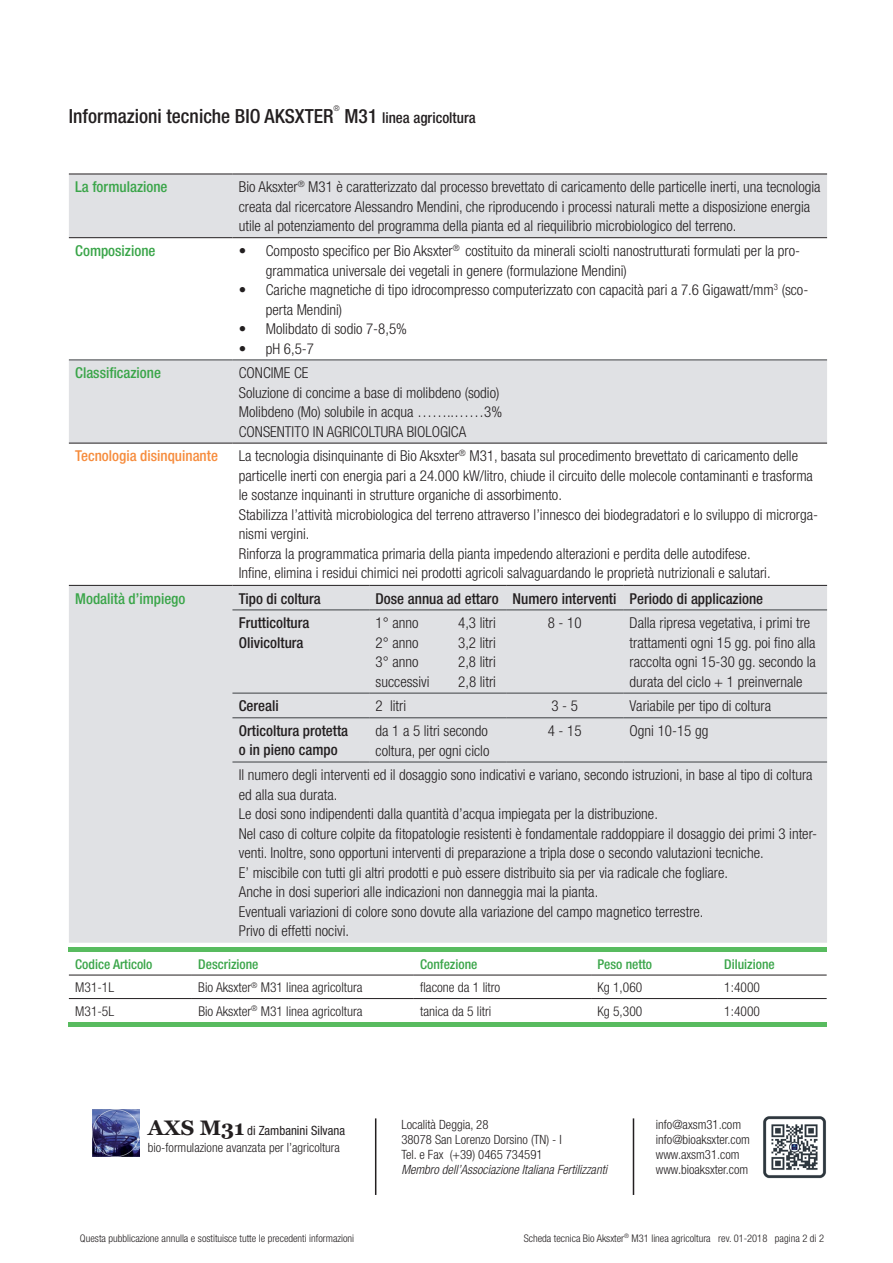
<style>
.page{position:relative;width:893px;height:1263px;background:#fff}
.page>*{position:absolute;margin:0;border:0;box-sizing:border-box;transform-origin:0 0}
.t1{font:500 condensed 19.5px "Helvetica Neue";color:#231f20}
.t2{font:300 condensed 15px/19.5px "Helvetica Neue";color:#231f20}
.t3{font:500 condensed 15px/19.5px "Helvetica Neue";color:#231f20}
.t4{font:500 condensed 15px "Helvetica Neue";color:#3aa549}
.t5{font:500 condensed 15px "Helvetica Neue";color:#f68c3d}
.t6{font:300 condensed 13.5px "Helvetica Neue";color:#231f20}
.t7{font:500 condensed 13.5px "Helvetica Neue";color:#3aa549}
.t8{font:300 condensed 12.75px/15px "Helvetica Neue";color:#231f20}
.t9{font:italic 300 condensed 12.75px "Helvetica Neue";color:#231f20}
.t10{font:300 condensed 10.5px "Helvetica Neue";color:#231f20}
.t11{font:300 condensed 7.8px "Helvetica Neue";color:#231f20}
.s1{font-size:19.5px}
.s2{font-family:"Georgia";font-weight:700;font-stretch:normal;font-size:21px}
.s3{font-weight:400}
</style>
<div class="page">
<div style="left:69px;top:947px;width:758px;height:5px;background:#58bb5f"></div>
<hr style="left:69px;top:975px;width:123px;height:1px;background:#231f20">
<hr style="left:192px;top:975px;width:222px;height:1px;background:#231f20">
<hr style="left:414px;top:975px;width:177px;height:1px;background:#231f20">
<hr style="left:591px;top:975px;width:127px;height:1px;background:#231f20">
<hr style="left:718px;top:975px;width:109px;height:1px;background:#231f20">
<hr style="left:69px;top:998px;width:123px;height:1px;background:#231f20">
<hr style="left:192px;top:998px;width:222px;height:1px;background:#231f20">
<hr style="left:414px;top:998px;width:177px;height:1px;background:#231f20">
<hr style="left:591px;top:998px;width:127px;height:1px;background:#231f20">
<hr style="left:718px;top:998px;width:109px;height:1px;background:#231f20">
<hr style="left:69px;top:1022px;width:758px;height:4px;background:#58bb5f">
<div style="left:69px;top:586px;width:758px;height:357px;background:#e0e1e4"></div>
<hr style="left:232px;top:610px;width:137px;height:1px;background:#3d4043">
<hr style="left:369px;top:610px;width:137px;height:1px;background:#3d4043">
<hr style="left:506px;top:610px;width:117px;height:1px;background:#3d4043">
<hr style="left:623px;top:610px;width:204px;height:1px;background:#3d4043">
<hr style="left:232px;top:693px;width:137px;height:1px;background:#3d4043">
<hr style="left:369px;top:693px;width:137px;height:1px;background:#3d4043">
<hr style="left:506px;top:693px;width:117px;height:1px;background:#3d4043">
<hr style="left:623px;top:693px;width:204px;height:1px;background:#3d4043">
<hr style="left:232px;top:717px;width:137px;height:1px;background:#3d4043">
<hr style="left:369px;top:717px;width:137px;height:1px;background:#3d4043">
<hr style="left:506px;top:717px;width:117px;height:1px;background:#3d4043">
<hr style="left:623px;top:717px;width:204px;height:1px;background:#3d4043">
<hr style="left:69px;top:585px;width:163px;height:1px;background:#231f20">
<hr style="left:232px;top:585px;width:137px;height:1px;background:#231f20">
<hr style="left:369px;top:585px;width:137px;height:1px;background:#231f20">
<hr style="left:506px;top:585px;width:117px;height:1px;background:#231f20">
<hr style="left:623px;top:585px;width:204px;height:1px;background:#231f20">
<hr style="left:232px;top:762px;width:137px;height:1px;background:#3d4043">
<hr style="left:369px;top:762px;width:137px;height:1px;background:#3d4043">
<hr style="left:506px;top:762px;width:117px;height:1px;background:#3d4043">
<hr style="left:623px;top:762px;width:204px;height:1px;background:#3d4043">
<div style="left:69px;top:175px;width:758px;height:62px;background:#e0e1e4"></div>
<div style="left:69px;top:361px;width:758px;height:82px;background:#e0e1e4"></div>
<hr style="left:69px;top:174px;width:163px;height:1px;background:#231f20">
<hr style="left:232px;top:174px;width:595px;height:1px;background:#231f20">
<hr style="left:69px;top:237px;width:163px;height:1px;background:#231f20">
<hr style="left:232px;top:237px;width:595px;height:1px;background:#231f20">
<hr style="left:69px;top:443px;width:163px;height:1px;background:#231f20">
<hr style="left:232px;top:443px;width:595px;height:1px;background:#231f20">
<hr style="left:69px;top:360px;width:163px;height:1px;background:#3d4043">
<hr style="left:232px;top:360px;width:595px;height:1px;background:#3d4043">
<img style="left:92px;top:1110px;width:47px;height:47px">
<hr style="left:633px;top:1118px;width:1px;height:77px;background:#231f20">
<hr style="left:375px;top:1118px;width:1px;height:77px;background:#231f20">
<img style="left:763px;top:1116px;width:63px;height:63px">
<p class="t11" style="left:334px;top:104px;width:8px">®</p>
<h1 class="t1" style="left:69px;top:105px;width:266px">Informazioni tecniche BIO AKSXTER</h1>
<p class="t3" style="left:345px;top:108px;width:133px"><span class="s1">M31</span> linea agricoltura</p>
<p class="t4" style="left:75px;top:178px;width:94px">La formulazione</p>
<p class="t2" style="left:239px;top:177px;width:583px">Bio Aksxter<sup>®</sup> M31 è caratterizzato dal processo brevettato di caricamento delle particelle inerti, una tecnologia creata dal ricercatore Alessandro Mendini, che riproducendo i processi naturali mette a disposizione energia utile al potenziamento del programma della pianta ed al riequilibrio microbiologico del terreno.</p>
<p class="t4" style="left:75px;top:242px;width:82px">Composizione</p>
<p class="t2" style="left:266px;top:241px;width:536px;text-indent:-27px">• Composto specifico per Bio Aksxter<sup>®</sup> costituito da minerali sciolti nanostrutturati formulati per la pro&shy;grammatica universale dei vegetali in genere (formulazione Mendini)</p>
<p class="t2" style="left:266px;top:280px;width:544px;text-indent:-27px">• Cariche magnetiche di tipo idrocompresso computerizzato con capacità pari a 7.6 Gigawatt/mm<sup>3</sup> (sco&shy;perta Mendini)</p>
<p class="t2" style="left:239px;top:319px;width:170px">• Molibdato di sodio 7-8,5%</p>
<p class="t2" style="left:239px;top:338px;width:77px">• pH 6,5-7</p>
<p class="t4" style="left:75px;top:364px;width:87px">Classificazione</p>
<p class="t2" style="left:239px;top:363px;width:265px">CONCIME CE<br>Soluzione di concime a base di molibdeno (sodio)<br>Molibdeno (Mo) solubile in acqua ……..……3% CONSENTITO IN AGRICOLTURA BIOLOGICA</p>
<p class="t5" style="left:75px;top:447px;width:144px">Tecnologia disinquinante</p>
<p class="t2" style="left:239px;top:446px;width:581px">La tecnologia disinquinante di Bio Aksxter<sup>®</sup> M31, basata sul procedimento brevettato di caricamento delle particelle inerti con energia pari a 24.000 kW/litro, chiude il circuito delle molecole contaminanti e trasforma le sostanze inquinanti in strutture organiche di assorbimento.<br>Stabilizza l’attività microbiologica del terreno attraverso l’innesco dei biodegradatori e lo sviluppo di microrga&shy;nismi vergini.<br>Rinforza la programmatica primaria della pianta impedendo alterazioni e perdita delle autodifese.<br>Infine, elimina i residui chimici nei prodotti agricoli salvaguardando le proprietà nutrizionali e salutari.</p>
<p class="t4" style="left:75px;top:589px;width:112px">Modalità d’impiego</p>
<p class="t3" style="left:239px;top:588px;width:83px">Tipo di coltura</p>
<p class="t3" style="left:376px;top:588px;width:389px">Dose annua ad ettaro Numero interventi Periodo di applicazione</p>
<p class="t3" style="left:239px;top:613px;width:72px">Frutticoltura<br>Olivicoltura</p>
<p class="t2" style="left:376px;top:613px;width:44px">1° anno</p>
<p class="t2" style="left:458px;top:613px;width:39px">4,3 litri</p>
<p class="t2" style="left:548px;top:613px;width:35px">8 - 10</p>
<p class="t2" style="left:630px;top:613px;width:188px">Dalla ripresa vegetativa, i primi tre trattamenti ogni 15 gg. poi fino alla raccolta ogni 15-30 gg. secondo la durata del ciclo + 1 preinvernale</p>
<p class="t2" style="left:376px;top:632px;width:44px">2° anno</p>
<p class="t2" style="left:458px;top:632px;width:39px">3,2 litri</p>
<p class="t2" style="left:376px;top:652px;width:44px">3° anno</p>
<p class="t2" style="left:458px;top:652px;width:39px">2,8 litri</p>
<p class="t2" style="left:376px;top:671px;width:55px">successivi</p>
<p class="t2" style="left:458px;top:671px;width:39px">2,8 litri</p>
<p class="t3" style="left:239px;top:696px;width:41px">Cereali</p>
<p class="t2" style="left:376px;top:696px;width:32px">2 litri</p>
<p class="t2" style="left:551px;top:696px;width:28px">3 - 5</p>
<p class="t2" style="left:630px;top:696px;width:143px">Variabile per tipo di coltura</p>
<p class="t3" style="left:239px;top:721px;width:111px">Orticoltura protetta o in pieno campo</p>
<p class="t2" style="left:376px;top:721px;width:115px">da 1 a 5 litri secondo coltura, per ogni ciclo</p>
<p class="t2" style="left:548px;top:721px;width:35px">4 - 15</p>
<p class="t2" style="left:630px;top:721px;width:80px">Ogni 10-15 gg</p>
<p class="t2" style="left:239px;top:765px;width:580px">Il numero degli interventi ed il dosaggio sono indicativi e variano, secondo istruzioni, in base al tipo di coltura ed alla sua durata.<br>Le dosi sono indipendenti dalla quantità d’acqua impiegata per la distribuzione.<br>Nel caso di colture colpite da fitopatologie resistenti è fondamentale raddoppiare il dosaggio dei primi 3 inter&shy;venti. Inoltre, sono opportuni interventi di preparazione a tripla dose o secondo valutazioni tecniche.<br>E’ miscibile con tutti gli altri prodotti e può essere distribuito sia per via radicale che fogliare.<br>Anche in dosi superiori alle indicazioni non danneggia mai la pianta.<br>Eventuali variazioni di colore sono dovute alla variazione del campo magnetico terrestre.<br>Privo di effetti nocivi.</p>
<p class="t7" style="left:75px;top:956px;width:79px">Codice Articolo</p>
<p class="t7" style="left:198px;top:956px;width:62px">Descrizione</p>
<p class="t7" style="left:420px;top:956px;width:59px">Confezione</p>
<p class="t7" style="left:597px;top:956px;width:56px">Peso netto</p>
<p class="t7" style="left:724px;top:956px;width:52px">Diluizione</p>
<p class="t6" style="left:75px;top:980px;width:40px">M31-1L</p>
<p class="t6" style="left:198px;top:980px;width:166px">Bio Aksxter<sup>®</sup> M31 linea agricoltura</p>
<p class="t6" style="left:420px;top:980px;width:82px">flacone da 1 litro</p>
<p class="t6" style="left:597px;top:980px;width:46px">Kg 1,060</p>
<p class="t6" style="left:724px;top:980px;width:37px">1:4000</p>
<p class="t6" style="left:75px;top:1003px;width:40px">M31-5L</p>
<p class="t6" style="left:198px;top:1003px;width:166px">Bio Aksxter<sup>®</sup> M31 linea agricoltura</p>
<p class="t6" style="left:420px;top:1003px;width:73px">tanica da 5 litri</p>
<p class="t6" style="left:597px;top:1003px;width:46px">Kg 5,300</p>
<p class="t6" style="left:724px;top:1003px;width:37px">1:4000</p>
<p class="t8" style="left:148px;top:1122px;width:199px;line-height:16.5px"><span class="s2">AXS M31</span> <span class="s3">di Zambanini Silvana </span>bio-formulazione avanzata per l’agricoltura</p>
<p class="t8" style="left:401px;top:1117px;width:162px">Località Deggia, 28<br>38078 San Lorenzo Dorsino (TN) - I<br>Tel. e Fax (+39) 0465 734591</p>
<p class="t9" style="left:401px;top:1162px;width:207px">Membro dell’Associazione Italiana Fertilizzanti</p>
<p class="t8" style="left:656px;top:1117px;width:96px">info@axsm31.com info@bioaksxter.com www.axsm31.com www.bioaksxter.com</p>
<p class="t10" style="left:80px;top:1232px;width:276px">Questa pubblicazione annulla e sostituisce tutte le precedenti informazioni</p>
<p class="t10" style="left:524px;top:1232px;width:302px">Scheda tecnica Bio Aksxter<sup>®</sup> M31 linea agricoltura rev. 01-2018 pagina 2 di 2</p>
</div>
